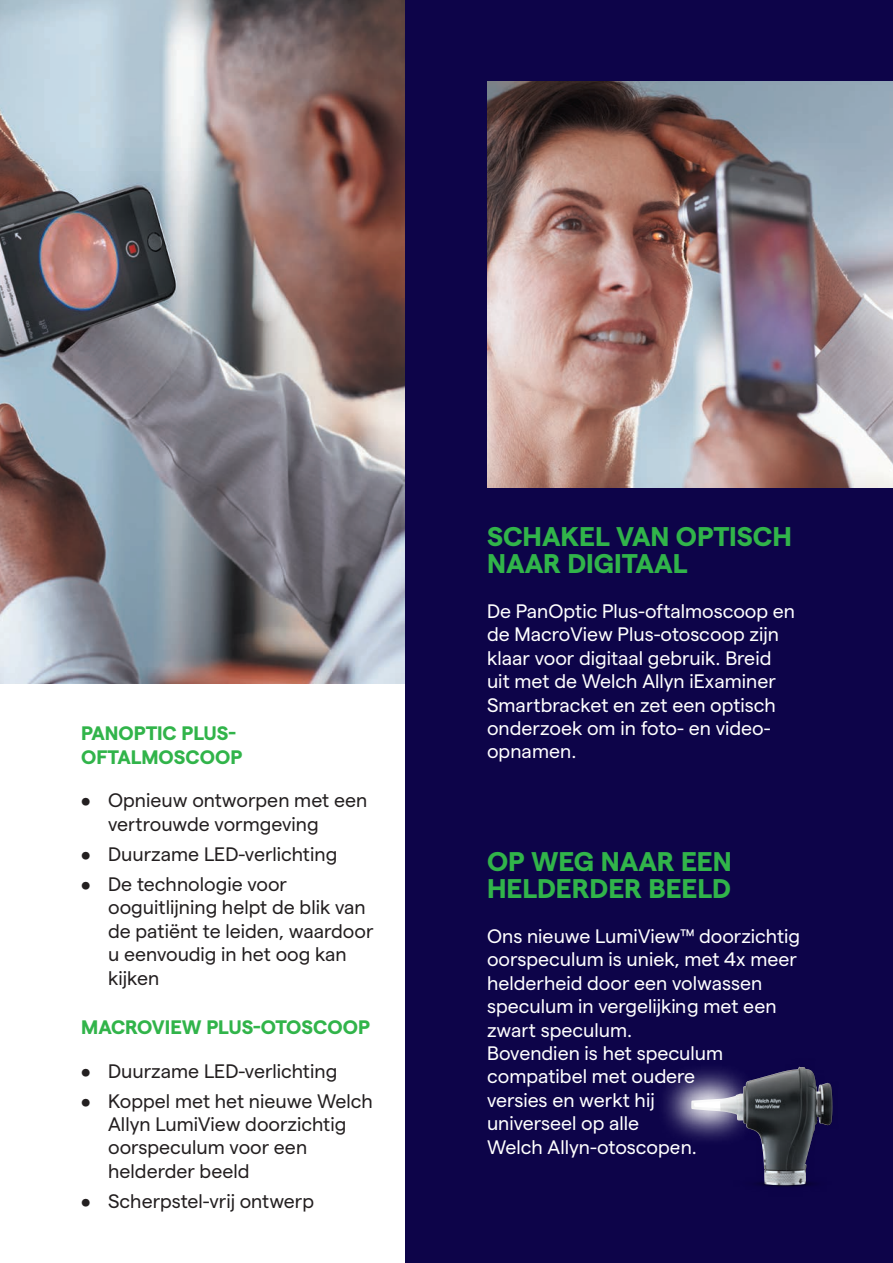
<style>
.page{position:relative;width:893px;height:1263px;background:#fff}
.page>*{position:absolute;margin:0;border:0;box-sizing:border-box;transform-origin:0 0}
.t1{font:700 27px/27px "Matter";color:#31b44a}
.t2{font:19.5px/23.4px "Matter";color:#fff}
.t3{font:19.5px/23.4px "Matter";color:#231f20}
.t4{font:700 19.5px/23.4px "Matter";color:#31b44a}
</style>
<div class="page">
<img style="left:0;top:0;width:406px;height:684px">
<div style="left:406px;top:0;width:487px;height:1263px;background:#0d0449"></div>
<img style="left:487px;top:81px;width:406px;height:406px">
<img style="left:761px;top:1066px;width:72px;height:121px">
<img style="left:756px;top:1067px;width:50px;height:118px">
<svg style="left:664px;top:1067px;width:94px;height:79px"></svg>
<svg style="left:693px;top:1101px;width:27px;height:7px"></svg>
<p class="t4" style="left:81px;top:720px;width:163px">PANOPTIC PLUS-<br>OFTALMOSCOOP</p>
<p class="t3" style="left:108px;top:787px;width:261px;text-indent:-27px">• Opnieuw ontworpen met een vertrouwde vormgeving</p>
<p class="t3" style="left:81px;top:841px;width:258px">• Duurzame LED-verlichting</p>
<p class="t3" style="left:108px;top:871px;width:267px;text-indent:-27px">• De technologie voor ooguitlijning helpt de blik van de patiënt te leiden, waardoor u eenvoudig in het oog kan kijken</p>
<p class="t4" style="left:81px;top:1014px;width:290px">MACROVIEW PLUS-OTOSCOOP</p>
<p class="t3" style="left:81px;top:1057px;width:258px">• Duurzame LED-verlichting</p>
<p class="t3" style="left:108px;top:1087px;width:266px;text-indent:-27px">• Koppel met het nieuwe Welch<br>Allyn LumiView doorzichtig oorspeculum voor een helderder beeld</p>
<p class="t3" style="left:81px;top:1188px;width:234px">• Scherpstel-vrij ontwerp</p>
<h1 class="t1" style="left:487px;top:521px;width:306px">SCHAKEL VAN OPTISCH<br>NAAR DIGITAAL</h1>
<p class="t2" style="left:487px;top:598px;width:310px">De PanOptic Plus-oftalmoscoop en de MacroView Plus-otoscoop zijn klaar voor digitaal gebruik. Breid uit met de Welch Allyn iExaminer<br>Smartbracket en zet een optisch onderzoek om in foto- en video&shy;opnamen.</p>
<h1 class="t1" style="left:487px;top:846px;width:246px">OP WEG NAAR EEN<br>HELDERDER BEELD</h1>
<p class="t2" style="left:487px;top:923px;width:314px">Ons nieuwe LumiView™ doorzichtig oorspeculum is uniek, met 4x meer helderheid door een volwassen speculum in vergelijking met een zwart speculum.<br>Bovendien is het speculum compatibel met oudere<br>versies en werkt hij<br>universeel op alle<br>Welch Allyn-otoscopen.</p>
</div>
